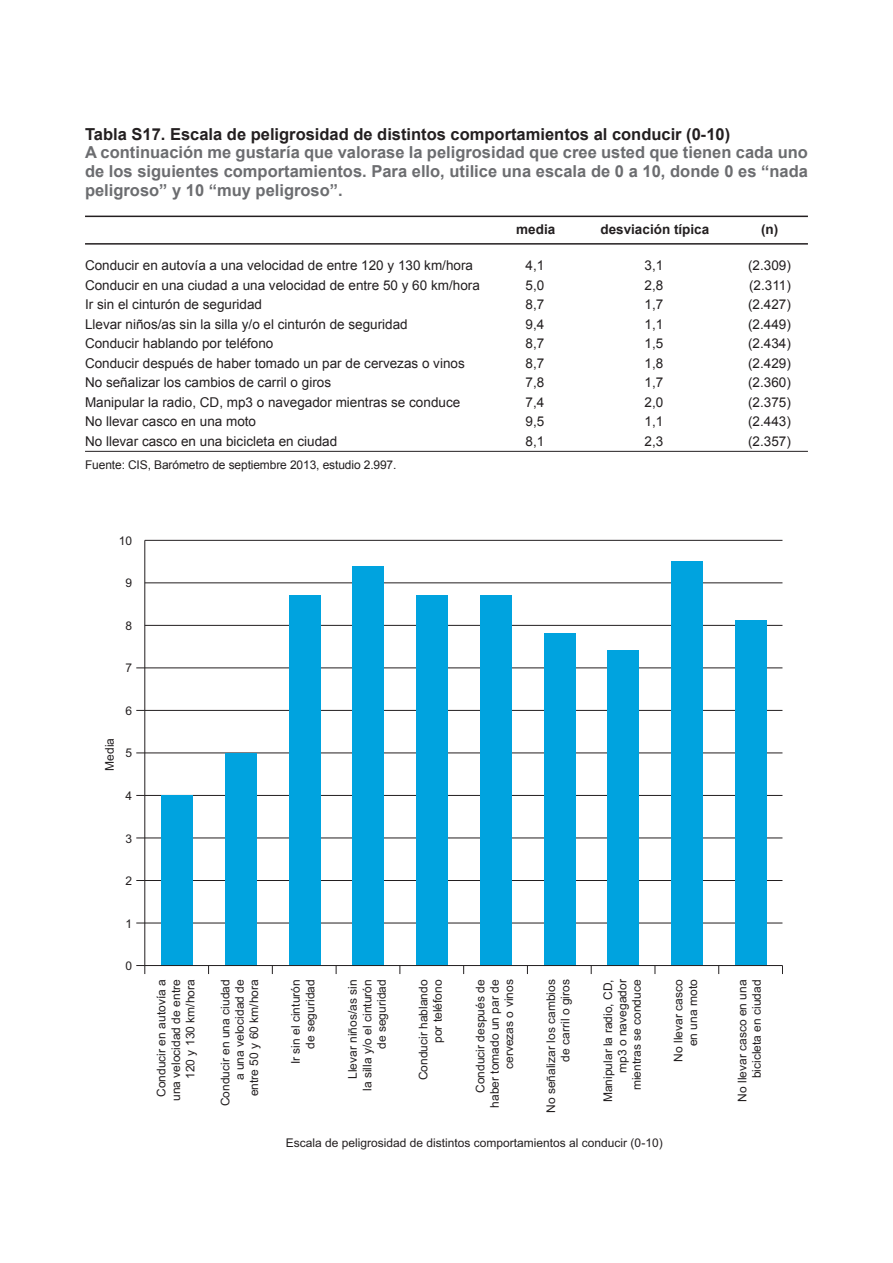
<style>
.page{position:relative;width:893px;height:1263px;background:#fff}
.page>*{position:absolute;margin:0;border:0;box-sizing:border-box;transform-origin:0 0}
.t1{font:700 16.5px/18.8px "Arial";color:#6c6d70;text-align:justify}
.t2{font:700 16.5px "Arial";color:#231f20}
.t3{font:13.5px "Arial";color:#231f20}
.t4{font:700 13.5px "Arial";color:#231f20}
.t5{font:12px/14.4px "Arial";color:#231f20;text-align:right}
</style>
<div class="page">
<hr style="left:85px;top:216px;width:723px;height:1px;background:#231f20">
<hr style="left:85px;top:243px;width:723px;height:2px;background:#231f20">
<hr style="left:85px;top:451px;width:723px;height:1px;background:#231f20">
<hr style="left:145px;top:923px;width:637px;height:1px;background:#231f20">
<hr style="left:145px;top:880px;width:637px;height:1px;background:#231f20">
<hr style="left:145px;top:837px;width:637px;height:1px;background:#231f20">
<hr style="left:145px;top:795px;width:637px;height:1px;background:#231f20">
<hr style="left:145px;top:752px;width:637px;height:1px;background:#231f20">
<hr style="left:145px;top:710px;width:637px;height:1px;background:#231f20">
<hr style="left:145px;top:667px;width:637px;height:1px;background:#231f20">
<hr style="left:144px;top:540px;width:1px;height:426px;background:#231f20">
<svg style="left:136px;top:965px;width:9px;height:9px"></svg>
<hr style="left:145px;top:625px;width:637px;height:1px;background:#231f20">
<hr style="left:145px;top:582px;width:637px;height:1px;background:#231f20">
<hr style="left:145px;top:540px;width:637px;height:1px;background:#231f20">
<div style="left:161px;top:795px;width:32px;height:170px;background:#00a3df"></div>
<div style="left:225px;top:753px;width:32px;height:212px;background:#00a3df"></div>
<div style="left:289px;top:596px;width:31px;height:369px;background:#00a3df"></div>
<div style="left:352px;top:566px;width:32px;height:399px;background:#00a3df"></div>
<div style="left:416px;top:596px;width:32px;height:369px;background:#00a3df"></div>
<div style="left:480px;top:596px;width:32px;height:369px;background:#00a3df"></div>
<div style="left:544px;top:633px;width:32px;height:332px;background:#00a3df"></div>
<div style="left:607px;top:650px;width:32px;height:315px;background:#00a3df"></div>
<div style="left:671px;top:562px;width:32px;height:403px;background:#00a3df"></div>
<div style="left:735px;top:620px;width:32px;height:345px;background:#00a3df"></div>
<hr style="left:145px;top:965px;width:637px;height:1px;background:#231f20">
<p class="t2" style="left:85px;top:125px;width:647px">Tabla S17. Escala de peligrosidad de distintos comportamientos al conducir (0-10)</p>
<p class="t1" style="left:85px;top:143px;width:724px">A continuación me gustaría que valorase la peligrosidad que cree usted que tienen cada uno de los siguientes comportamientos. Para ello, utilice una escala de 0 a 10, donde 0 es “nada peligroso” y 10 “muy peligroso”.</p>
<p class="t4" style="left:516px;top:222px;width:41px">media</p>
<p class="t4" style="left:600px;top:222px;width:110px">desviación típica</p>
<p class="t4" style="left:761px;top:222px;width:19px">(n)</p>
<p class="t3" style="left:85px;top:258px;width:390px">Conducir en autovía a una velocidad de entre 120 y 130 km/hora</p>
<p class="t3" style="left:525px;top:258px;width:20px">4,1</p>
<p class="t3" style="left:645px;top:258px;width:20px">3,1</p>
<p class="t3" style="left:748px;top:258px;width:44px">(2.309)</p>
<p class="t3" style="left:85px;top:277px;width:396px">Conducir en una ciudad a una velocidad de entre 50 y 60 km/hora</p>
<p class="t3" style="left:525px;top:277px;width:20px">5,0</p>
<p class="t3" style="left:645px;top:277px;width:20px">2,8</p>
<p class="t3" style="left:749px;top:277px;width:43px">(2.311)</p>
<p class="t3" style="left:85px;top:297px;width:179px">Ir sin el cinturón de seguridad</p>
<p class="t3" style="left:525px;top:297px;width:20px">8,7</p>
<p class="t3" style="left:645px;top:297px;width:20px">1,7</p>
<p class="t3" style="left:748px;top:297px;width:44px">(2.427)</p>
<p class="t3" style="left:85px;top:316px;width:324px">Llevar niños/as sin la silla y/o el cinturón de seguridad</p>
<p class="t3" style="left:525px;top:316px;width:20px">9,4</p>
<p class="t3" style="left:645px;top:316px;width:20px">1,1</p>
<p class="t3" style="left:748px;top:316px;width:44px">(2.449)</p>
<p class="t3" style="left:85px;top:336px;width:190px">Conducir hablando por teléfono</p>
<p class="t3" style="left:525px;top:336px;width:20px">8,7</p>
<p class="t3" style="left:645px;top:336px;width:20px">1,5</p>
<p class="t3" style="left:748px;top:336px;width:44px">(2.434)</p>
<p class="t3" style="left:85px;top:355px;width:381px">Conducir después de haber tomado un par de cervezas o vinos</p>
<p class="t3" style="left:525px;top:355px;width:20px">8,7</p>
<p class="t3" style="left:645px;top:355px;width:20px">1,8</p>
<p class="t3" style="left:748px;top:355px;width:44px">(2.429)</p>
<p class="t3" style="left:85px;top:375px;width:248px">No señalizar los cambios de carril o giros</p>
<p class="t3" style="left:525px;top:375px;width:20px">7,8</p>
<p class="t3" style="left:645px;top:375px;width:20px">1,7</p>
<p class="t3" style="left:748px;top:375px;width:44px">(2.360)</p>
<p class="t3" style="left:85px;top:394px;width:377px">Manipular la radio, CD, mp3 o navegador mientras se conduce</p>
<p class="t3" style="left:525px;top:394px;width:20px">7,4</p>
<p class="t3" style="left:645px;top:394px;width:20px">2,0</p>
<p class="t3" style="left:748px;top:394px;width:44px">(2.375)</p>
<p class="t3" style="left:85px;top:414px;width:173px">No llevar casco en una moto</p>
<p class="t3" style="left:525px;top:414px;width:20px">9,5</p>
<p class="t3" style="left:645px;top:414px;width:20px">1,1</p>
<p class="t3" style="left:748px;top:414px;width:44px">(2.443)</p>
<p class="t3" style="left:85px;top:433px;width:254px">No llevar casco en una bicicleta en ciudad</p>
<p class="t3" style="left:525px;top:433px;width:20px">8,1</p>
<p class="t3" style="left:645px;top:433px;width:20px">2,3</p>
<p class="t3" style="left:748px;top:433px;width:44px">(2.357)</p>
<p class="t5" style="left:85px;top:457px;width:313px">Fuente: CIS, Barómetro de septiembre 2013, estudio 2.997.</p>
<p class="t5" style="left:119px;top:534px;width:15px">10</p>
<p class="t5" style="left:125px;top:576px;width:8px">9</p>
<p class="t5" style="left:125px;top:619px;width:8px">8</p>
<p class="t5" style="left:125px;top:661px;width:8px">7</p>
<p class="t5" style="left:102px;top:770px;width:34px;rotate:-90deg">Media</p>
<p class="t5" style="left:125px;top:704px;width:8px">6</p>
<p class="t5" style="left:125px;top:746px;width:8px">5</p>
<p class="t5" style="left:125px;top:789px;width:8px">4</p>
<p class="t5" style="left:125px;top:831px;width:8px">3</p>
<p class="t5" style="left:125px;top:874px;width:8px">2</p>
<p class="t5" style="left:125px;top:916px;width:8px">1</p>
<p class="t5" style="left:125px;top:959px;width:8px">0</p>
<p class="t5" style="left:154px;top:1101px;width:123px;rotate:-90deg">Conducir en autovía a una velocidad de entre<br>120 y 130 km/hora</p>
<p class="t5" style="left:218px;top:1106px;width:128px;rotate:-90deg">Conducir en una ciudad a una velocidad de entre 50 y 60 km/hora</p>
<p class="t5" style="left:289px;top:1064px;width:86px;rotate:-90deg">Ir sin el cinturón de seguridad</p>
<p class="t5" style="left:346px;top:1091px;width:113px;rotate:-90deg">Llevar niños/as sin la silla y/o el cinturón de seguridad</p>
<p class="t5" style="left:416px;top:1080px;width:102px;rotate:-90deg">Conducir hablando por teléfono</p>
<p class="t5" style="left:473px;top:1107px;width:130px;rotate:-90deg">Conducir después de haber tomado un par de cervezas o vinos</p>
<p class="t5" style="left:544px;top:1113px;width:135px;rotate:-90deg">No señalizar los cambios de carril o giros</p>
<p class="t5" style="left:601px;top:1102px;width:124px;rotate:-90deg">Manipular la radio, CD, mp3 o navegador mientras se conduce</p>
<p class="t5" style="left:671px;top:1061px;width:84px;rotate:-90deg">No llevar casco en una moto</p>
<p class="t5" style="left:735px;top:1101px;width:124px;rotate:-90deg">No llevar casco en una bicicleta en ciudad</p>
<p class="t5" style="left:286px;top:1136px;width:378px">Escala de peligrosidad de distintos comportamientos al conducir (0-10)</p>
</div>
